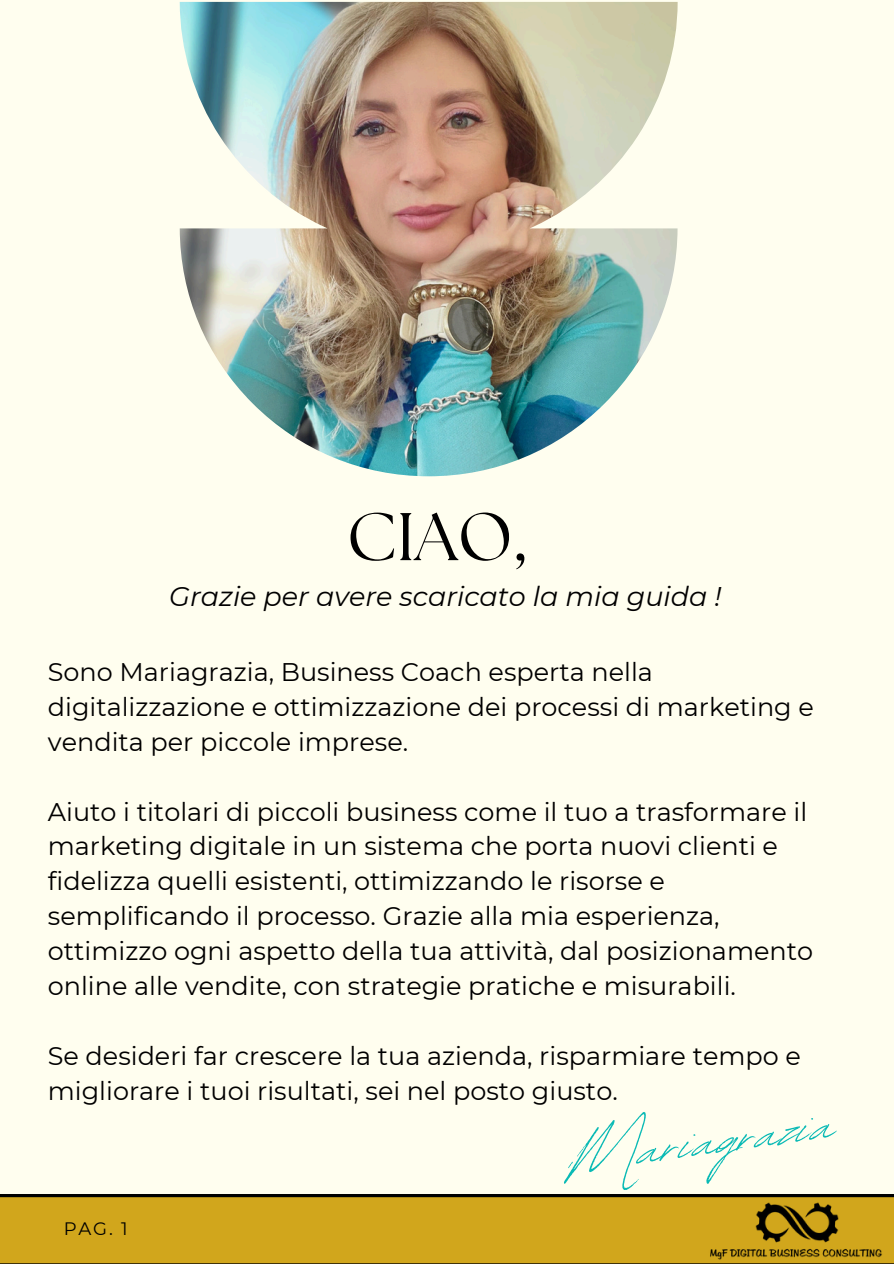
<style>
.page{position:relative;width:894px;height:1264px;background:#fff}
.page>*{position:absolute;margin:0;border:0;box-sizing:border-box;transform-origin:0 0}
.t1{font:84px "Revive 80 Signature";color:#0abab5}
.t2{font:67.2px "The Seasons";color:#000}
.t3{font:italic 27px "Montserrat";color:#000}
.t4{font:25.5px/34.8px "Montserrat";color:#000}
.t5{font:18px "Montserrat";color:#000}
</style>
<div class="page">
<div style="left:0;top:0;width:893px;height:1263px;background:#fffeef"></div>
<img style="left:179px;top:1px;width:499px;height:476px">
<div style="left:0;top:1194px;width:893px;height:69px;background:#d1a61c"></div>
<img style="left:695px;top:1196px;width:198px;height:67px">
<h1 class="t2" style="left:347px;top:506px;width:183px">CIAO,</h1>
<h2 class="t3" style="left:169px;top:579px;width:553px">Grazie per avere scaricato la mia guida !</h2>
<h3 class="t4" style="left:48px;top:654px;width:767px">Sono Mariagrazia, Business Coach esperta nella digitalizzazione e ottimizzazione dei processi di marketing e vendita per piccole imprese.</h3>
<h3 class="t4" style="left:48px;top:794px;width:766px">Aiuto i titolari di piccoli business come il tuo a trasformare il marketing digitale in un sistema che porta nuovi clienti e fidelizza quelli esistenti, ottimizzando le risorse e semplificando il processo. Grazie alla mia esperienza, ottimizzo ogni aspetto della tua attività, dal posizionamento online alle vendite, con strategie pratiche e misurabili.</h3>
<h3 class="t4" style="left:48px;top:1038px;width:754px">Se desideri far crescere la tua azienda, risparmiare tempo e migliorare i tuoi risultati, sei nel posto giusto.</h3>
<h3 class="t5" style="left:64px;top:1217px;width:65px">PAG. 1</h3>
<p class="t1" style="left:558px;top:1095px;width:271px;rotate:-8deg">Mariagrazia</p>
</div>
